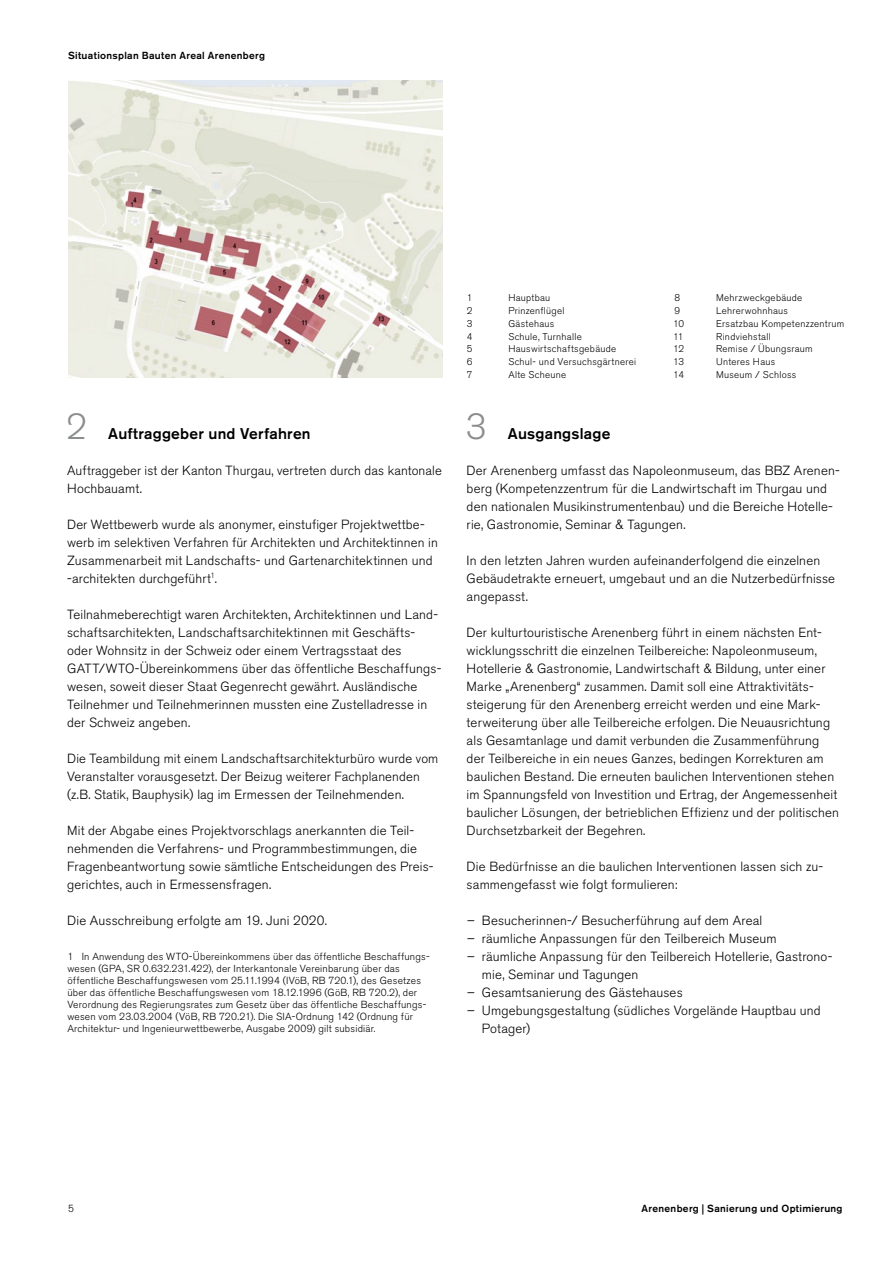
<style>
.page{position:relative;width:893px;height:1263px;background:#fff}
.page>*{position:absolute;margin:0;border:0;box-sizing:border-box;transform-origin:0 0}
.t1{font:300 36px "Akzidenz Grotesk BE";color:#8a8c8e}
.t2{font:500 15.45px "Akzidenz Grotesk BE";letter-spacing:.015em;color:#000}
.t3{font:300 13.2px/18px "Akzidenz Grotesk BE";letter-spacing:.01em;color:#000}
.t4{font:300 10.2px/12px "Akzidenz Grotesk BE";letter-spacing:.02em;color:#000}
.t5{font:500 10.2px "Akzidenz Grotesk BE";letter-spacing:.03em;color:#000}
.t6{font:300 9.75px/12.8px "Akzidenz Grotesk BE";letter-spacing:.03em;color:#000}
.t7{font:6.75px "Arial";color:#000}
</style>
<div class="page">
<img style="left:68px;top:80px;width:374px;height:298px">
<p class="t5" style="left:68px;top:49px;width:199px">Situationsplan Bauten Areal Arenenberg</p>
<p class="t7" style="left:130px;top:200px;width:5px">1</p>
<h1 class="t1" style="left:66px;top:406px;width:22px">2</h1>
<p class="t2" style="left:108px;top:424px;width:204px">Auftraggeber und Verfahren</p>
<p class="t3" style="left:67px;top:461px;width:376px">Auftraggeber ist der Kanton Thurgau, vertreten durch das kantonale<br>Hochbauamt.</p>
<p class="t3" style="left:67px;top:515px;width:372px">Der Wettbewerb wurde als anonymer, einstufiger Projektwettbe&shy;werb im selektiven Verfahren für Architekten und Architektinnen in Zusammenarbeit mit Landschafts- und Gartenarchitektinnen und -architekten durchgeführt<sup>1</sup>.</p>
<p class="t3" style="left:67px;top:605px;width:376px">Teilnahmeberechtigt waren Architekten, Architektinnen und Land&shy;schaftsarchitekten, Landschaftsarchitektinnen mit Geschäfts&shy;oder Wohnsitz in der Schweiz oder einem Vertragsstaat des GATT/WTO-Übereinkommens über das öffentliche Beschaffungs&shy;wesen, soweit dieser Staat Gegenrecht gewährt. Ausländische Teilnehmer und Teilnehmerinnen mussten eine Zustelladresse in der Schweiz angeben.</p>
<p class="t3" style="left:67px;top:749px;width:373px">Die Teambildung mit einem Landschaftsarchitekturbüro wurde vom<br>Veranstalter vorausgesetzt. Der Beizug weiterer Fachplanenden (z.B. Statik, Bauphysik) lag im Ermessen der Teilnehmenden.</p>
<p class="t3" style="left:67px;top:821px;width:368px">Mit der Abgabe eines Projektvorschlags anerkannten die Teil&shy;nehmenden die Verfahrens- und Programmbestimmungen, die Fragenbeantwortung sowie sämtliche Entscheidungen des Preis&shy;gerichtes, auch in Ermessensfragen.</p>
<p class="t3" style="left:67px;top:911px;width:261px">Die Ausschreibung erfolgte am 19. Juni 2020.</p>
<p class="t4" style="left:67px;top:950px;width:364px">1 In Anwendung des WTO-Übereinkommens über das öffentliche Beschaffungs&shy;wesen (GPA, SR 0.632.231.422), der Interkantonale Vereinbarung über das öffentliche Beschaffungswesen vom 25.11.1994 (IVöB, RB 720.1), des Gesetzes über das öffentliche Beschaffungswesen vom 18.12.1996 (GöB, RB 720.2), der Verordnung des Regierungsrates zum Gesetz über das öffentliche Beschaffungs&shy;wesen vom 23.03.2004 (VöB, RB 720.21). Die SIA-Ordnung 142 (Ordnung für Architektur- und Ingenieurwettbewerbe, Ausgabe 2009) gilt subsidiär.</p>
<p class="t6" style="left:673px;top:292px;width:13px">8<br>9<br>10<br>11<br>12<br>13<br>14</p>
<p class="t6" style="left:467px;top:292px;width:7px;text-align:justify">1<br>2<br>3<br>4<br>5<br>6<br>7</p>
<p class="t6" style="left:508px;top:292px;width:129px">Hauptbau<br>Prinzenflügel<br>Gästehaus<br>Schule, Turnhalle<br>Hauswirtschaftsgebäude<br>Schul- und Versuchsgärtnerei<br>Alte Scheune</p>
<p class="t6" style="left:716px;top:292px;width:130px">Mehrzweckgebäude<br>Lehrerwohnhaus<br>Ersatzbau Kompetenzzentrum<br>Rindviehstall<br>Remise / Übungsraum<br>Unteres Haus<br>Museum / Schloss</p>
<h1 class="t1" style="left:466px;top:406px;width:22px">3</h1>
<p class="t2" style="left:508px;top:424px;width:104px">Ausgangslage</p>
<p class="t3" style="left:467px;top:462px;width:375px">Der Arenenberg umfasst das Napoleonmuseum, das BBZ Arenen&shy;berg (Kompetenzzentrum für die Landwirtschaft im Thurgau und den nationalen Musikinstrumentenbau) und die Bereiche Hotelle&shy;rie, Gastronomie, Seminar &amp; Tagungen.</p>
<p class="t3" style="left:467px;top:552px;width:370px">In den letzten Jahren wurden aufeinanderfolgend die einzelnen<br>Gebäudetrakte erneuert, umgebaut und an die Nutzerbedürfnisse angepasst.</p>
<p class="t3" style="left:467px;top:624px;width:374px">Der kulturtouristische Arenenberg führt in einem nächsten Ent&shy;wicklungsschritt die einzelnen Teilbereiche: Napoleonmuseum, Hotellerie &amp; Gastronomie, Landwirtschaft &amp; Bildung, unter einer Marke „Arenenberg“ zusammen. Damit soll eine Attraktivitäts&shy;steigerung für den Arenenberg erreicht werden und eine Mark&shy;terweiterung über alle Teilbereiche erfolgen. Die Neuausrichtung als Gesamtanlage und damit verbunden die Zusammenführung der Teilbereiche in ein neues Ganzes, bedingen Korrekturen am baulichen Bestand. Die erneuten baulichen Interventionen stehen im Spannungsfeld von Investition und Ertrag, der Angemessenheit baulicher Lösungen, der betrieblichen Effizienz und der politischen Durchsetzbarkeit der Begehren.</p>
<p class="t3" style="left:467px;top:858px;width:358px">Die Bedürfnisse an die baulichen Interventionen lassen sich zu&shy;sammengefasst wie folgt formulieren:</p>
<p class="t3" style="left:482px;top:912px;width:352px">Besucherinnen-/ Besucherführung auf dem Areal<br>räumliche Anpassungen für den Teilbereich Museum räumliche Anpassung für den Teilbereich Hotellerie, Gastrono&shy;mie, Seminar und Tagungen<br>Gesamtsanierung des Gästehauses<br>Umgebungsgestaltung (südliches Vorgelände Hauptbau und Potager)</p>
<p class="t3" style="left:467px;top:912px;width:9px;text-align:justify">– – –</p>
<p class="t3" style="left:467px;top:984px;width:9px">– –</p>
<p class="t4" style="left:68px;top:1203px;width:7px">5</p>
<p class="t5" style="left:642px;top:1202px;width:203px">Arenenberg | Sanierung und Optimierung</p>
</div>
